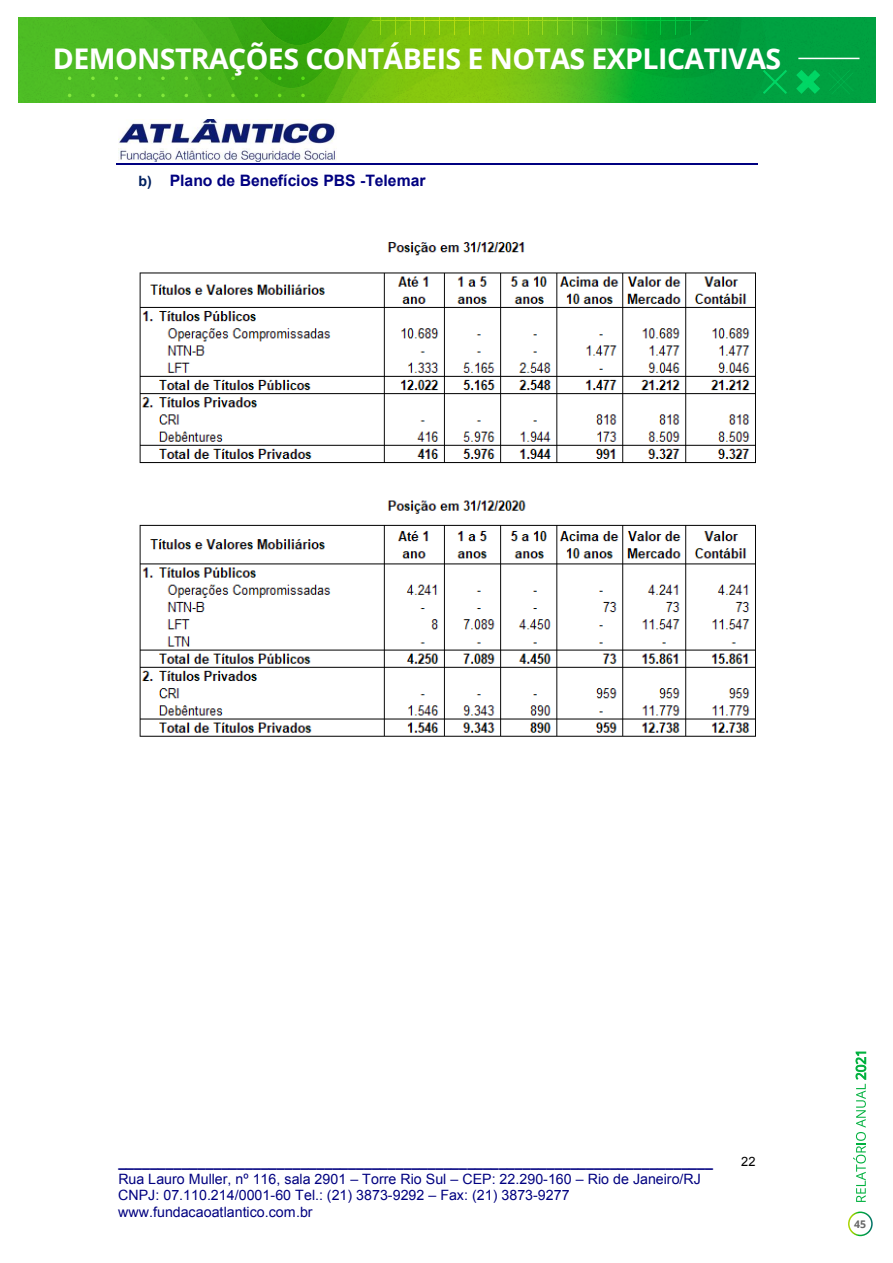
<style>
.page{position:relative;width:893px;height:1263px;background:#fff}
.page>*{position:absolute;margin:0;border:0;box-sizing:border-box;transform-origin:0 0}
.t1{font:700 28.5px "Open Sans";letter-spacing:-.02em;color:#fff}
.t2{font:700 15.75px "Arial";color:#000080}
.t3{font:14.25px/16.5px "Arial";color:#000080}
.t4{font:12.9px "Arial";color:#000}
.t5{font:700 10.5px "Open Sans";color:#666}
.s1{font-size:14.25px;color:#002060}
.s2{font-weight:700}
.s3{font-style:inherit}
</style>
<div class="page">
<svg style="left:848px;top:1211px;width:25px;height:25px"></svg>
<svg style="left:853px;top:1051px;width:14px;height:151px"></svg>
<img style="left:18px;top:18px;width:858px;height:85px">
<svg style="left:91px;top:94px;width:4px;height:3px"></svg>
<svg style="left:161px;top:94px;width:4px;height:3px"></svg>
<svg style="left:231px;top:94px;width:4px;height:3px"></svg>
<svg style="left:301px;top:94px;width:4px;height:3px"></svg>
<svg style="left:91px;top:77px;width:4px;height:3px"></svg>
<svg style="left:161px;top:77px;width:4px;height:3px"></svg>
<svg style="left:231px;top:77px;width:4px;height:3px"></svg>
<svg style="left:301px;top:77px;width:4px;height:3px"></svg>
<svg style="left:763px;top:70px;width:24px;height:24px"></svg>
<svg style="left:828px;top:69px;width:25px;height:25px"></svg>
<svg style="left:796px;top:70px;width:24px;height:24px"></svg>
<hr style="left:372px;top:21px;width:335px;height:1px;background:#fff">
<svg style="left:690px;top:18px;width:1px;height:16px"></svg>
<svg style="left:675px;top:18px;width:1px;height:16px"></svg>
<svg style="left:18px;top:18px;width:650px;height:45px;background:#51b618"></svg>
<hr style="left:798px;top:58px;width:61px;height:1px;background:#fff">
<hr style="left:116px;top:163px;width:642px;height:2px;background:#000080">
<img style="left:118px;top:119px;width:219px;height:43px">
<img style="left:139px;top:242px;width:616px;height:495px">
<h1 class="t1" style="left:53px;top:38px;width:730px">DEMONSTRAÇÕES CONTÁBEIS E NOTAS EXPLICATIVAS</h1>
<p class="t2" style="left:139px;top:170px;width:289px"><span class="s1">b)</span> Plano de Benefícios PBS -Telemar</p>
<p class="t3" style="left:118px;top:1154px;width:596px"><span class="s2">___________________________________________________________________________ </span>Rua Lauro Muller, nº 116, sala 2901 <span class="s3">–</span> Torre Rio Sul <span class="s3">–</span> CEP: 22.290-160 <span class="s3">–</span> Rio de Janeiro/RJ CNPJ: 07.110.214/0001-60 Tel.: (21) 3873-9292 <span class="s3">–</span> Fax: (21) 3873-9277 www.fundacaoatlantico.com.br</p>
<p class="t4" style="left:741px;top:1153px;width:16px">22</p>
<p class="t5" style="left:854px;top:1217px;width:13px">45</p>
</div>
